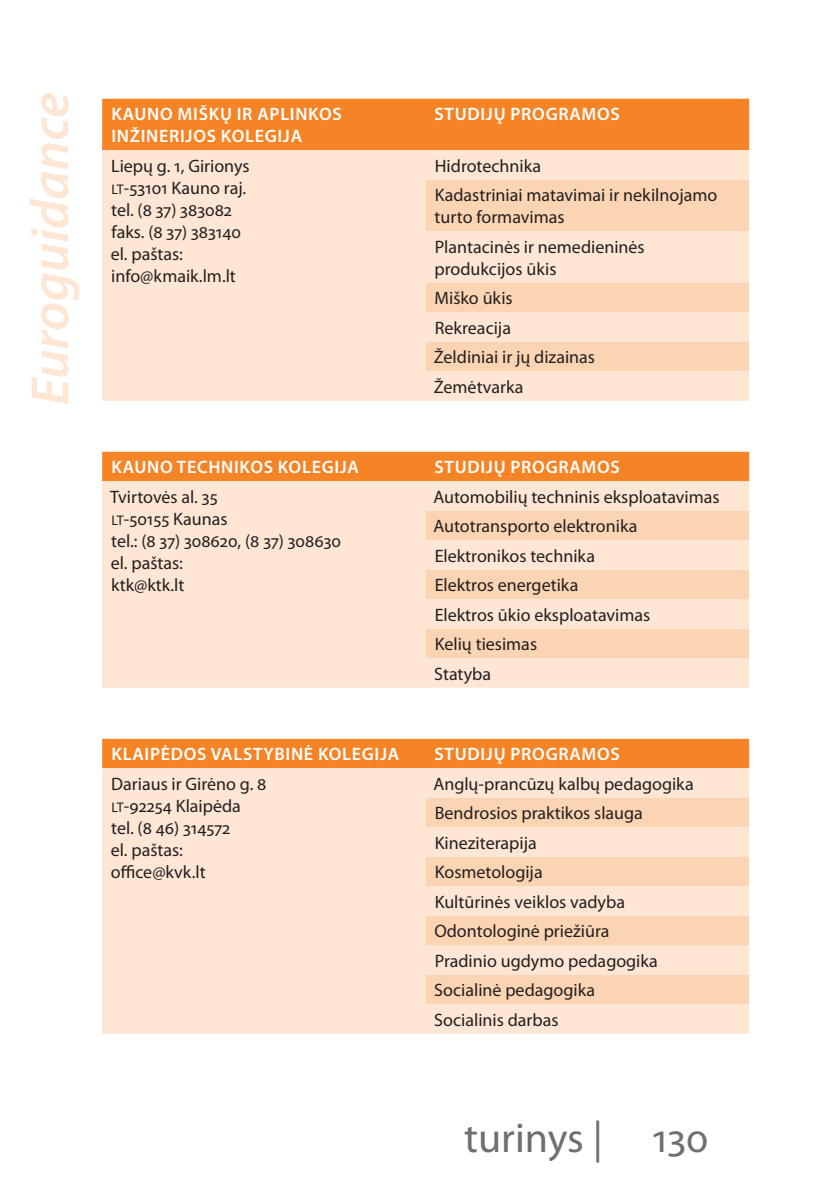
<style>
.page{position:relative;width:840px;height:1202px;background:#fff}
.page>*{position:absolute;margin:0;border:0;box-sizing:border-box;transform-origin:0 0}
.t1{font:italic 600 54px "Myriad Pro";color:#fde6d4}
.t2{font:42px "Myriad Pro";color:#6d6f71}
.t3{font:18px/29.6px "Myriad Pro";color:#231f20}
.t4{font:600 18px "Myriad Pro";letter-spacing:.04em;color:#fff}
.s1{font-size:14px}
</style>
<div class="page">
<div style="left:102px;top:99px;width:646px;height:51px;background:#f58426"></div>
<div style="left:102px;top:150px;width:646px;height:251px;background:#fde6d4"></div>
<svg style="left:425px;top:180px;width:323px;height:191px;background:#fbdbc1"></svg>
<div style="left:102px;top:452px;width:646px;height:29px;background:#f58426"></div>
<div style="left:102px;top:481px;width:646px;height:207px;background:#fde6d4"></div>
<svg style="left:425px;top:511px;width:323px;height:147px;background:#fbdbc0"></svg>
<div style="left:102px;top:739px;width:646px;height:29px;background:#f58426"></div>
<div style="left:102px;top:768px;width:646px;height:266px;background:#fde6d4"></div>
<svg style="left:425px;top:798px;width:323px;height:206px;background:#fbdbc1"></svg>
<h1 class="t1" style="left:16px;top:405px;width:315px;rotate:-90deg">Euroguidance</h1>
<p class="t4" style="left:111px;top:103px;width:78px">KAUNO MIŠKŲ</p>
<p class="t4" style="left:237px;top:103px;width:32px">IR APLINKOS</p>
<p class="t4" style="left:111px;top:125px;width:11px">INŽINERIJOS</p>
<p class="t4" style="left:221px;top:125px;width:11px">KOLEGIJA</p>
<p class="t4" style="left:434px;top:103px;width:22px">STUDIJŲ</p>
<p class="t4" style="left:510px;top:103px;width:13px">PROGRAMOS</p>
<p class="t3" style="left:111px;top:154px;width:140px;line-height:22px">Liepų g. 1, Girionys<br><span class="s1">LT</span>-53101 Kauno raj. tel. (8 37) 383082 faks. (8 37) 383140 el. paštas: info@kmaik.lm.lt</p>
<p class="t3" style="left:434px;top:151px;width:284px">Hidrotechnika<br>Kadastriniai matavimai ir nekilnojamo</p>
<p class="t3" style="left:434px;top:202px;width:211px">turto formavimas<br>Plantacinės ir nemedieninės</p>
<p class="t3" style="left:433px;top:254px;width:163px">produkcijos ūkis<br>Miško ūkis<br>Rekreacija<br>Želdiniai ir jų dizainas<br>Žemėtvarka</p>
<p class="t4" style="left:111px;top:456px;width:121px">KAUNO TECHNIKOS</p>
<p class="t4" style="left:278px;top:456px;width:11px">KOLEGIJA</p>
<p class="t4" style="left:434px;top:456px;width:22px">STUDIJŲ</p>
<p class="t4" style="left:510px;top:456px;width:13px">PROGRAMOS</p>
<p class="t3" style="left:110px;top:485px;width:232px;line-height:22px">Tvirtovės al. 35<br><span class="s1">LT</span>-50155 Kaunas<br>tel.: (8 37) 308620, (8 37) 308630 el. paštas:<br>ktk@ktk.lt</p>
<p class="t3" style="left:433px;top:482px;width:288px">Automobilių techninis eksploatavimas<br>Autotransporto elektronika<br>Elektronikos technika<br>Elektros energetika<br>Elektros ūkio eksploatavimas<br>Kelių tiesimas<br>Statyba</p>
<p class="t4" style="left:111px;top:743px;width:12px">KLAIPĖDOS</p>
<p class="t4" style="left:211px;top:743px;width:12px">VALSTYBINĖ</p>
<p class="t4" style="left:318px;top:743px;width:11px">KOLEGIJA</p>
<p class="t4" style="left:434px;top:743px;width:22px">STUDIJŲ</p>
<p class="t4" style="left:510px;top:743px;width:13px">PROGRAMOS</p>
<p class="t3" style="left:111px;top:772px;width:157px;line-height:22px">Dariaus ir Girėno g. 8<br><span class="s1">LT</span>-92254 Klaipėda tel. (8 46) 314572<br>el. paštas: office@kvk.lt</p>
<p class="t3" style="left:433px;top:769px;width:262px">Anglų-prancūzų kalbų pedagogika<br>Bendrosios praktikos slauga<br>Kineziterapija<br>Kosmetologija<br>Kultūrinės veiklos vadyba<br>Odontologinė priežiūra<br>Pradinio ugdymo pedagogika<br>Socialinė pedagogika<br>Socialinis darbas</p>
<h2 class="t2" style="left:464px;top:1112px;width:245px">turinys | 130</h2>
</div>
